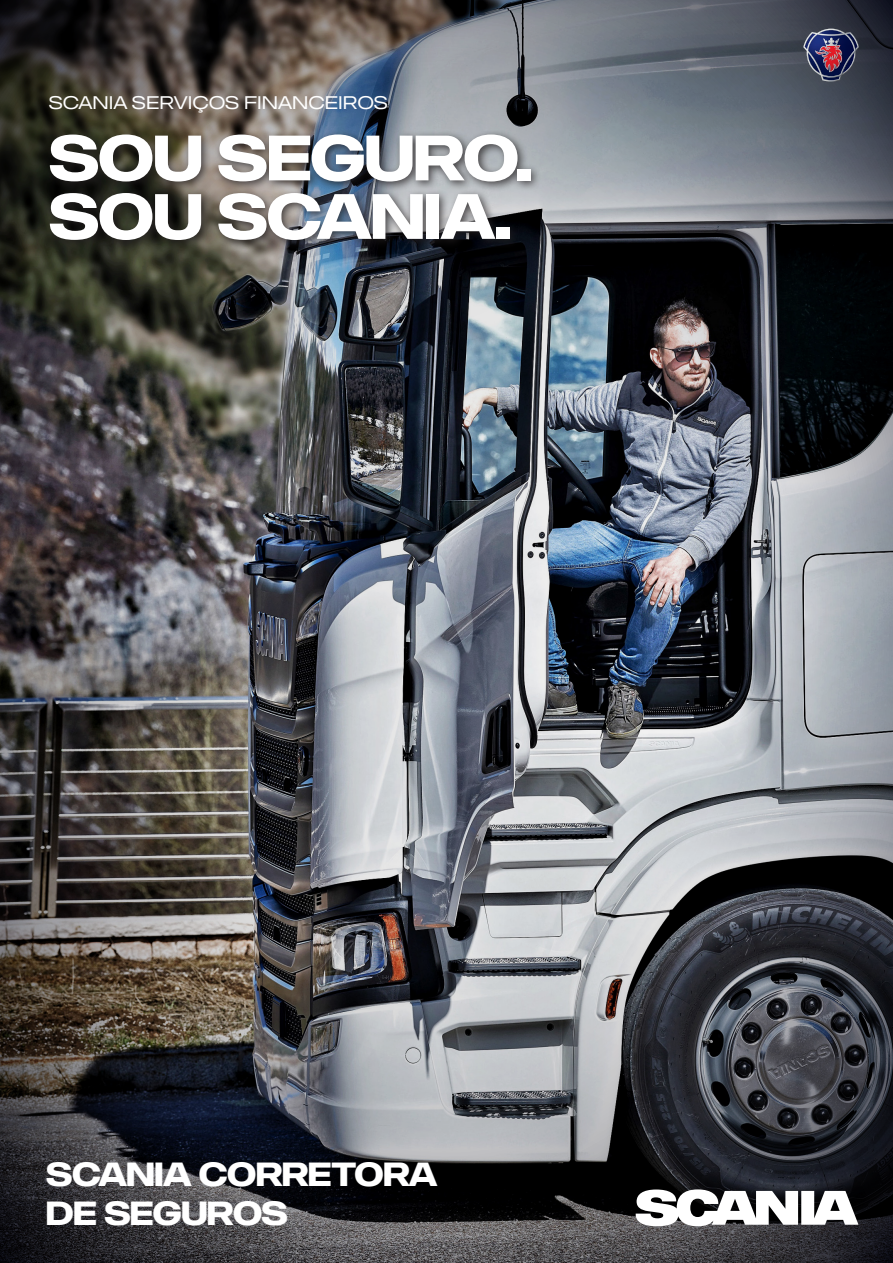
<style>
.page{position:relative;width:893px;height:1263px;background:#fff}
.page>*{position:absolute;margin:0;border:0;box-sizing:border-box;transform-origin:0 0}
.t1{font:700 63px "Scania Sans Headline";letter-spacing:-.01em;color:#fff}
.t2{font:700 33px "Scania Sans Headline";letter-spacing:-.01em;color:#fff}
.t3{font:18px "Scania Sans Headline";color:#fff}
</style>
<div class="page">
<img style="left:0;top:0;width:893px;height:1263px">
<svg style="left:803px;top:29px;width:56px;height:53px;background:#514865"></svg>
<svg style="left:636px;top:1189px;width:222px;height:37px"></svg>
<div style="left:45px;top:129px;width:496px;height:122px;background:#231f20;opacity:.75"></div>
<p class="t3" style="left:49px;top:92px;width:340px">SCANIA SERVIÇOS FINANCEIROS</p>
<p class="t1" style="left:49px;top:121px;width:484px">SOU SEGURO.</p>
<p class="t1" style="left:49px;top:179px;width:464px">SOU SCANIA.</p>
<p class="t2" style="left:46px;top:1154px;width:393px">SCANIA CORRETORA</p>
<p class="t2" style="left:46px;top:1193px;width:243px">DE SEGUROS</p>
</div>
